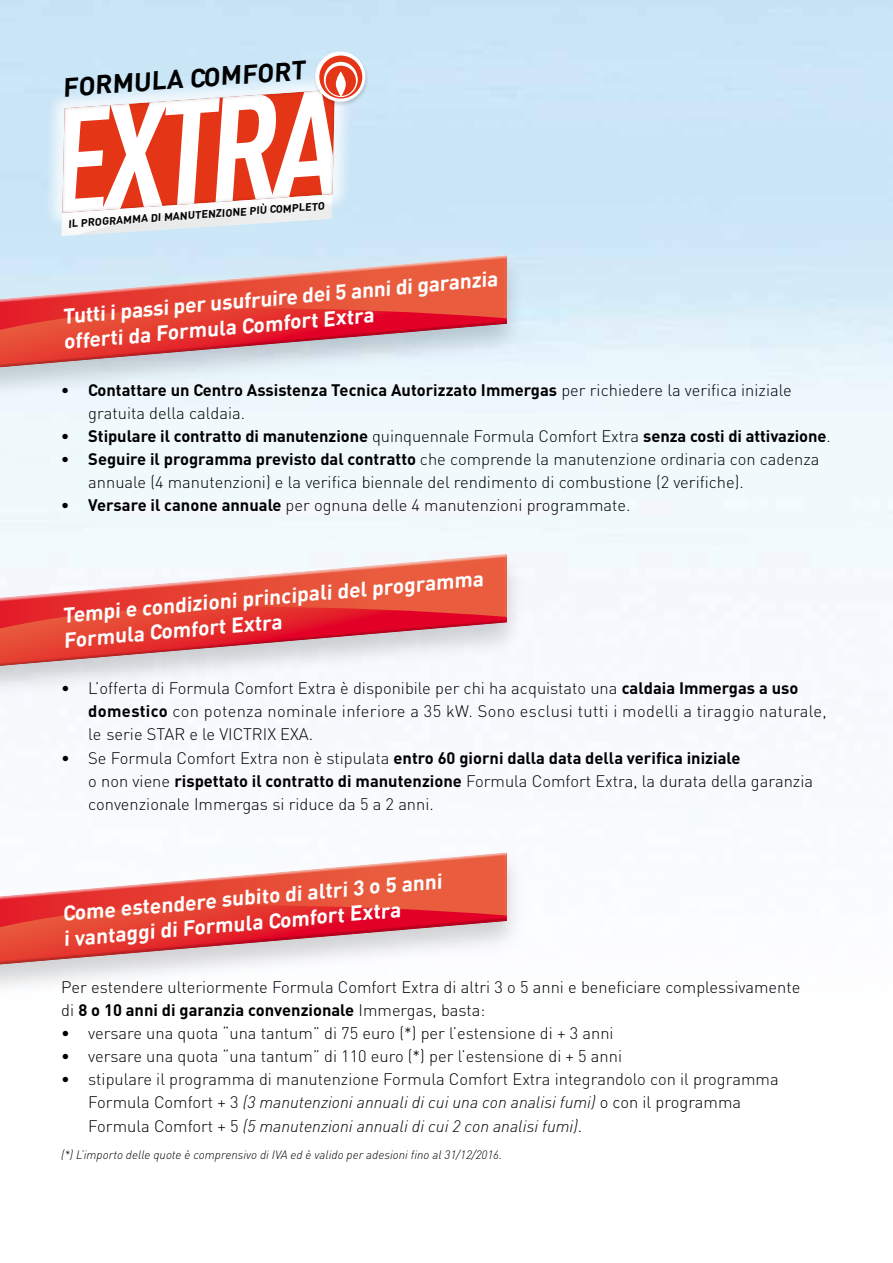
<style>
.page{position:relative;width:893px;height:1263px;background:#fff}
.page>*{position:absolute;margin:0;border:0;box-sizing:border-box;transform-origin:0 0}
.t1{font:700 150.75px "DIN Cond";color:#fff}
.t2{font:700 26.1px "DIN";color:#000}
.t3{font:700 21px/25.2px "DIN";color:#fff}
.t4{font:300 16.5px/23.1px "DIN";color:#000}
.t5{font:700 16.5px/23.1px "DIN";letter-spacing:-.005em;color:#000}
.t6{font:italic 300 12px "DIN";color:#000}
.t7{font:700 10.8px "DIN";color:#000}
.s1{font-weight:300}
.s2{font-weight:700}
.s3{font-weight:400}
.s4{font-style:italic}
</style>
<div class="page">
<div style="left:43px;top:71px;width:311px;height:161px;background:#fff;opacity:.75"></div>
<div style="left:313px;top:51px;width:56px;height:57px;background:#000;opacity:.14"></div>
<svg style="left:315px;top:52px;width:50px;height:50px"></svg>
<svg style="left:61px;top:56px;width:301px;height:180px;background:#e0897e"></svg>
<div style="left:0;top:253px;width:525px;height:152px;background:#000;opacity:.17"></div>
<div style="left:0;top:252px;width:507px;height:70px;background:#fff;opacity:.75"></div>
<div style="left:0;top:305px;width:507px;height:69px;background:#000;opacity:.21"></div>
<div style="left:0;top:551px;width:525px;height:153px;background:#000;opacity:.17"></div>
<div style="left:0;top:551px;width:507px;height:69px;background:#fff;opacity:.75"></div>
<div style="left:0;top:604px;width:507px;height:68px;background:#000;opacity:.21"></div>
<div style="left:0;top:850px;width:525px;height:152px;background:#000;opacity:.17"></div>
<div style="left:0;top:850px;width:507px;height:69px;background:#fff;opacity:.75"></div>
<div style="left:0;top:902px;width:507px;height:69px;background:#000;opacity:.21"></div>
<h2 class="t2" style="left:61px;top:70px;width:245px;rotate:-4deg">FORMULA COMFORT</h2>
<h1 class="t1" style="left:38px;top:71px;width:295px;rotate:-4deg">EXTRA</h1>
<p class="t7" style="left:68px;top:217px;width:258px;rotate:-4deg">IL PROGRAMMA DI MANUTENZIONE PIÙ COMPLETO</p>
<p class="t3" style="left:60px;top:303px;width:439px;rotate:-5deg">Tutti i passi per usufruire dei 5 anni di garanzia offerti da Formula Comfort Extra</p>
<p class="t5" style="left:88px;top:377px;width:705px;text-indent:-27px">• Contattare un Centro Assistenza Tecnica Autorizzato Immergas <span class="s1">per richiedere la verifica iniziale gratuita della caldaia.</span></p>
<p class="t5" style="left:61px;top:424px;width:771px">• Stipulare il contratto di manutenzione <span class="s1">quinquennale Formula Comfort Extra</span> senza costi di attivazione<span class="s1">.</span></p>
<p class="t4" style="left:88px;top:447px;width:733px;text-indent:-27px"><span class="s2">• Seguire il programma previsto dal contratto</span> che comprende la manutenzione ordinaria con cadenza annuale (4 manutenzioni) e la verifica biennale del rendimento di combustione (2 verifiche).</p>
<p class="t4" style="left:61px;top:494px;width:571px"><span class="s2">• Versare il canone annuale</span> per ognuna delle 4 manutenzioni programmate.</p>
<p class="t3" style="left:60px;top:602px;width:425px;rotate:-5deg">Tempi e condizioni principali del programma<br>Formula Comfort Extra</p>
<p class="t4" style="left:88px;top:677px;width:740px;text-indent:-27px"><span class="s3">•</span> L’offerta di Formula Comfort Extra è disponibile per chi ha acquistato una <span class="s2">caldaia Immergas a uso domestico</span> con potenza nominale inferiore a 35 kW. Sono esclusi tutti i modelli a tiraggio naturale, le serie STAR e le VICTRIX EXA.</p>
<p class="t4" style="left:88px;top:746px;width:726px;text-indent:-27px"><span class="s3">•</span> Se Formula Comfort Extra non è stipulata <span class="s2">entro 60 giorni dalla data della verifica iniziale<br></span>o non viene <span class="s2">rispettato il contratto di manutenzione</span> Formula Comfort Extra, la durata della garanzia convenzionale Immergas si riduce da 5 a 2 anni.</p>
<p class="t3" style="left:60px;top:900px;width:384px;rotate:-5deg">Come estendere subito di altri 3 o 5 anni i vantaggi di Formula Comfort Extra</p>
<p class="t4" style="left:61px;top:975px;width:740px">Per estendere ulteriormente Formula Comfort Extra di altri 3 o 5 anni e beneficiare complessivamente di <span class="s2">8 o 10 anni di garanzia convenzionale</span> Immergas, basta:</p>
<p class="t4" style="left:61px;top:1021px;width:554px"><span class="s3">•</span> versare una quota “una tantum” di 75 euro (*) per l’estensione di + 3 anni</p>
<p class="t4" style="left:61px;top:1044px;width:562px"><span class="s3">•</span> versare una quota “una tantum” di 110 euro (*) per l’estensione di + 5 anni</p>
<p class="t4" style="left:88px;top:1068px;width:692px;text-indent:-27px"><span class="s3">•</span> stipulare il programma di manutenzione Formula Comfort Extra integrandolo con il programma<br>Formula Comfort + 3 <span class="s4">(3 manutenzioni annuali di cui una con analisi fumi)</span> o con il programma<br>Formula Comfort + 5 <span class="s4">(5 manutenzioni annuali di cui 2 con analisi fumi)</span>.</p>
<p class="t6" style="left:61px;top:1147px;width:442px">(*) L’importo delle quote è comprensivo di IVA ed è valido per adesioni fino al 31/12/2016.</p>
</div>
